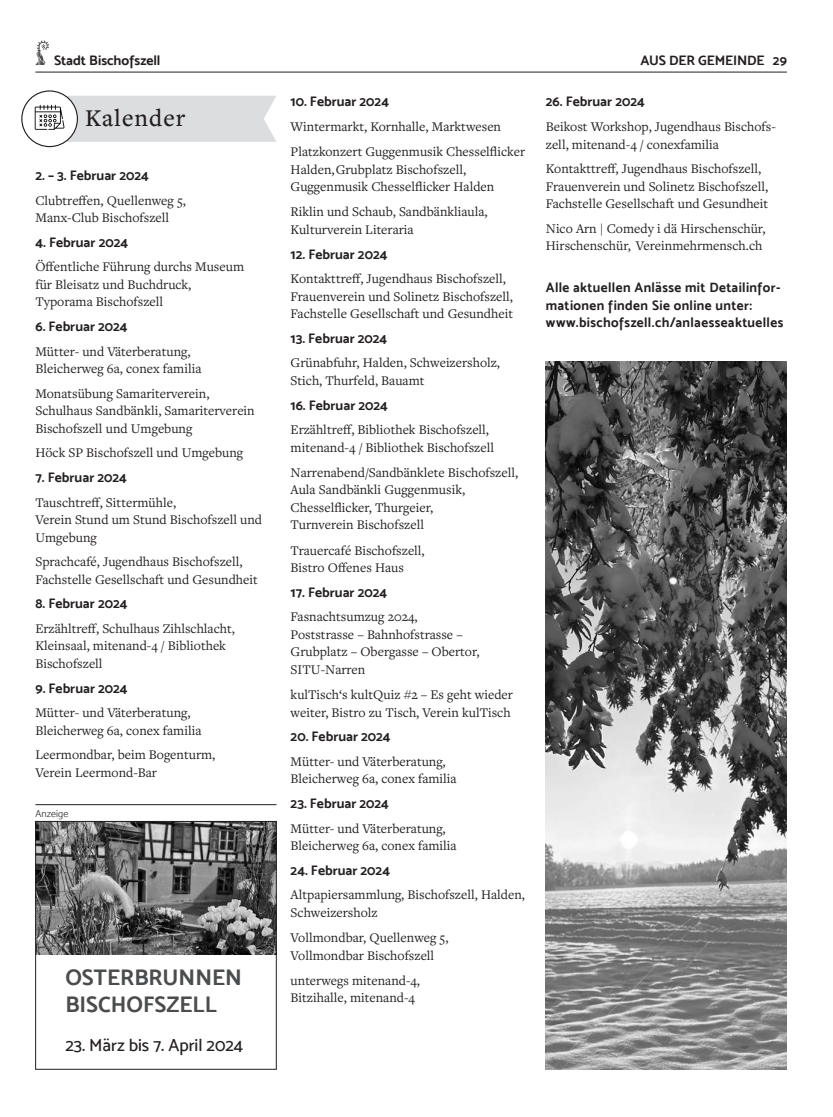
<style>
.page{position:relative;width:833px;height:1117px;background:#fff}
.page>*{position:absolute;margin:0;border:0;box-sizing:border-box;transform-origin:0 0}
.t1{font:500 25px "Freight Text Pro";letter-spacing:.04em;color:#231f20}
.t2{font:22.5px/27px "Mosk Bold 700";color:#4b4c4d}
.t3{font:17.5px "Mosk Medium 500";color:#231f20}
.t4{font:13.75px/17.5px "Freight Text Pro";color:#231f20}
.t5{font:13.75px "Mosk Bold 700";color:#231f20}
.t6{font:13.75px/17.5px "Mosk Bold 700";letter-spacing:.03em;color:#231f20}
.t7{font:10px "Mosk Light 300";letter-spacing:.01em;color:#231f20}
</style>
<div class="page">
<hr style="left:35px;top:72px;width:752px;height:1px;background:#231f20">
<svg style="left:35px;top:41px;width:14px;height:24px"></svg>
<img style="left:546px;top:361px;width:241px;height:708px">
<img style="left:37px;top:823px;width:237px;height:131px">
<div style="left:35px;top:821px;width:241px;height:248px;border:1px solid #231f20"></div>
<hr style="left:35px;top:804px;width:241px;height:1px;background:#231f20">
<svg style="left:21px;top:90px;width:255px;height:57px"></svg>
<p class="t5" style="left:54px;top:52px;width:108px">Stadt Bischofszell</p>
<p class="t5" style="left:640px;top:52px;width:148px">AUS DER GEMEINDE 29</p>
<h1 class="t1" style="left:85px;top:102px;width:102px">Kalender</h1>
<p class="t5" style="left:35px;top:167px;width:115px">2. – 3. Februar 2024</p>
<p class="t4" style="left:35px;top:191px;width:152px">Clubtreffen, Quellenweg 5,<br>Manx-Club Bischofszell</p>
<p class="t5" style="left:35px;top:234px;width:94px">4. Februar 2024</p>
<p class="t4" style="left:35px;top:258px;width:210px">Öffentliche Führung durchs Museum für Bleisatz und Buchdruck,<br>Typorama Bischofszell</p>
<p class="t5" style="left:35px;top:318px;width:94px">6. Februar 2024</p>
<p class="t4" style="left:35px;top:342px;width:168px">Mütter- und Väterberatung,<br>Bleicherweg 6a, conex familia</p>
<p class="t4" style="left:35px;top:384px;width:221px">Monatsübung Samariterverein,<br>Schulhaus Sandbänkli, Samariterverein<br>Bischofszell und Umgebung</p>
<p class="t4" style="left:35px;top:443px;width:209px">Höck SP Bischofszell und Umgebung</p>
<p class="t5" style="left:35px;top:469px;width:93px">7. Februar 2024</p>
<p class="t4" style="left:35px;top:493px;width:228px">Tauschtreff, Sittermühle,<br>Verein Stund um Stund Bischofszell und<br>Umgebung</p>
<p class="t4" style="left:35px;top:552px;width:224px">Sprachcafé, Jugendhaus Bischofszell,<br>Fachstelle Gesellschaft und Gesundheit</p>
<p class="t5" style="left:35px;top:595px;width:94px">8. Februar 2024</p>
<p class="t4" style="left:35px;top:619px;width:201px">Erzähltreff, Schulhaus Zihlschlacht,<br>Kleinsaal, mitenand-4 / Bibliothek<br>Bischofszell</p>
<p class="t5" style="left:35px;top:679px;width:94px">9. Februar 2024</p>
<p class="t4" style="left:35px;top:703px;width:168px">Mütter- und Väterberatung,<br>Bleicherweg 6a, conex familia</p>
<p class="t4" style="left:35px;top:745px;width:181px">Leermondbar, beim Bogenturm,<br>Verein Leermond-Bar</p>
<p class="t7" style="left:35px;top:807px;width:34px">Anzeige</p>
<h2 class="t2" style="left:65px;top:963px;width:178px">OSTERBRUNNEN<br>BISCHOFSZELL</h2>
<p class="t3" style="left:65px;top:1034px;width:179px">23. März bis 7. April 2024</p>
<p class="t5" style="left:291px;top:93px;width:100px">10. Februar 2024</p>
<p class="t4" style="left:291px;top:113px;width:236px;line-height:25.2px">Wintermarkt, Kornhalle, Marktwesen<br>Platzkonzert Guggenmusik Chesselflicker</p>
<p class="t4" style="left:291px;top:160px;width:205px">Halden,Grubplatz Bischofszell,<br>Guggenmusik Chesselflicker Halden</p>
<p class="t4" style="left:291px;top:203px;width:199px">Riklin und Schaub, Sandbänkliaula,<br>Kulturverein Literaria</p>
<p class="t5" style="left:291px;top:245px;width:98px">12. Februar 2024</p>
<p class="t4" style="left:291px;top:269px;width:224px">Kontakttreff, Jugendhaus Bischofszell,<br>Frauenverein und Solinetz Bischofszell,<br>Fachstelle Gesellschaft und Gesundheit</p>
<p class="t5" style="left:291px;top:330px;width:98px">13. Februar 2024</p>
<p class="t4" style="left:291px;top:354px;width:211px">Grünabfuhr, Halden, Schweizersholz,<br>Stich, Thurfeld, Bauamt</p>
<p class="t5" style="left:291px;top:396px;width:99px">16. Februar 2024</p>
<p class="t4" style="left:291px;top:420px;width:205px">Erzähltreff, Bibliothek Bischofszell, mitenand-4 / Bibliothek Bischofszell</p>
<p class="t4" style="left:291px;top:463px;width:229px">Narrenabend/Sandbänklete Bischofszell,<br>Aula Sandbänkli Guggenmusik,<br>Chesselflicker, Thurgeier,<br>Turnverein Bischofszell</p>
<p class="t4" style="left:291px;top:541px;width:136px">Trauercafé Bischofszell,<br>Bistro Offenes Haus</p>
<p class="t5" style="left:291px;top:583px;width:98px">17. Februar 2024</p>
<p class="t4" style="left:291px;top:607px;width:190px">Fasnachtsumzug 2024,<br>Poststrasse – Bahnhofstrasse –<br>Grubplatz – Obergasse – Obertor,<br>SITU-Narren</p>
<p class="t4" style="left:291px;top:685px;width:224px">kulTisch‘s kultQuiz #2 – Es geht wieder weiter, Bistro zu Tisch, Verein kulTisch</p>
<p class="t5" style="left:291px;top:728px;width:101px">20. Februar 2024</p>
<p class="t4" style="left:291px;top:752px;width:168px">Mütter- und Väterberatung,<br>Bleicherweg 6a, conex familia</p>
<p class="t5" style="left:291px;top:794px;width:100px">23. Februar 2024</p>
<p class="t4" style="left:291px;top:818px;width:168px">Mütter- und Väterberatung,<br>Bleicherweg 6a, conex familia</p>
<p class="t5" style="left:291px;top:861px;width:101px">24. Februar 2024</p>
<p class="t4" style="left:291px;top:885px;width:236px">Altpapiersammlung, Bischofszell, Halden,<br>Schweizersholz</p>
<p class="t4" style="left:291px;top:928px;width:159px">Vollmondbar, Quellenweg 5,<br>Vollmondbar Bischofszell</p>
<p class="t4" style="left:291px;top:970px;width:131px">unterwegs mitenand-4,<br>Bitzihalle, mitenand-4</p>
<p class="t5" style="left:546px;top:93px;width:100px">26. Februar 2024</p>
<p class="t4" style="left:546px;top:117px;width:231px">Beikost Workshop, Jugendhaus Bischofs&shy;zell, mitenand-4 / conexfamilia</p>
<p class="t4" style="left:546px;top:159px;width:224px">Kontakttreff, Jugendhaus Bischofszell,<br>Frauenverein und Solinetz Bischofszell,<br>Fachstelle Gesellschaft und Gesundheit</p>
<p class="t4" style="left:546px;top:219px;width:221px">Nico Arn | Comedy i dä Hirschenschür,<br>Hirschenschür, Vereinmehrmensch.ch</p>
<p class="t6" style="left:546px;top:278px;width:239px">Alle aktuellen Anlässe mit Detailinfor&shy;mationen finden Sie online unter: www.bischofszell.ch/anlaesseaktuelles</p>
</div>
